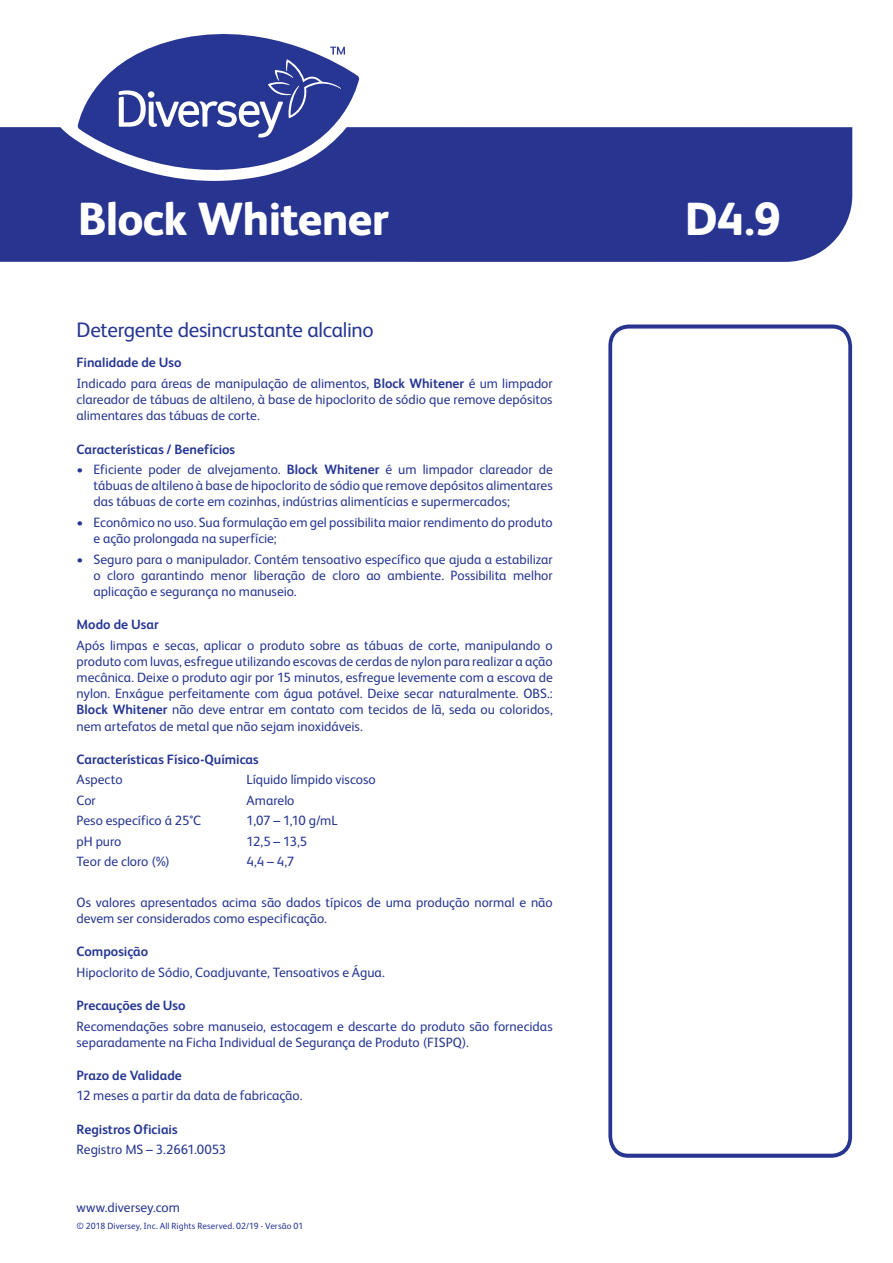
<style>
.page{position:relative;width:893px;height:1263px;background:#fff}
.page>*{position:absolute;margin:0;border:0;box-sizing:border-box;transform-origin:0 0}
.t1{font:800 46.5px "FS Albert Pro";letter-spacing:-.02em;color:#fff}
.Product_Description{font:21px "FS Albert Pro";letter-spacing:-.015em;color:#263692}
.Maintext{font:13.5px/16.2px "FS Albert Pro";color:#263692;text-align:justify}
.Subheads{font:700 13.5px "FS Albert Pro";color:#263692}
.t2{font:9px "FS Albert Pro";letter-spacing:.01em;color:#263692}
.s1{font-weight:700}
</style>
<div class="page">
<div style="left:0;top:127px;width:852px;height:135px;background:#273591"></div>
<svg style="left:608px;top:324px;width:244px;height:834px"></svg>
<svg style="left:58px;top:78px;width:316px;height:103px"></svg>
<svg style="left:78px;top:34px;width:281px;height:148px;fill:#273692"></svg>
<svg style="left:119px;top:47px;width:226px;height:91px;background:#4a58a4"></svg>
<p class="t1" style="left:78px;top:183px;width:313px">Block Whitener</p>
<p class="t1" style="left:685px;top:183px;width:97px">D4.9</p>
<p class="Product_Description" style="left:77px;top:315px;width:299px">Detergente desincrustante alcalino</p>
<p class="Subheads" style="left:77px;top:353px;width:107px">Finalidade de Uso</p>
<p class="Maintext" style="left:77px;top:374px;width:478px">Indicado para áreas de manipulação de alimentos, <span class="s1">Block Whitener</span> é um limpador clareador de tábuas de altileno, à base de hipoclorito de sódio que remove depósitos alimentares das tábuas de corte.</p>
<p class="Subheads" style="left:77px;top:439px;width:160px">Características / Benefícios</p>
<p class="Maintext" style="left:94px;top:460px;width:461px;text-indent:-17px">• Eficiente poder de alvejamento. <span class="s1">Block Whitener</span> é um limpador clareador de tábuas de altileno à base de hipoclorito de sódio que remove depósitos alimentares das tábuas de corte em cozinhas, indústrias alimentícias e supermercados;</p>
<p class="Maintext" style="left:94px;top:513px;width:461px;text-indent:-17px">• Econômico no uso. Sua formulação em gel possibilita maior rendimento do produto e ação prolongada na superfície;</p>
<p class="Maintext" style="left:94px;top:550px;width:461px;text-indent:-17px">• Seguro para o manipulador. Contém tensoativo específico que ajuda a estabilizar o cloro garantindo menor liberação de cloro ao ambiente. Possibilita melhor aplicação e segurança no manuseio.</p>
<p class="Subheads" style="left:77px;top:615px;width:84px">Modo de Usar</p>
<p class="Maintext" style="left:77px;top:636px;width:478px">Após limpas e secas, aplicar o produto sobre as tábuas de corte, manipulando o produto com luvas, esfregue utilizando escovas de cerdas de nylon para realizar a ação mecânica. Deixe o produto agir por 15 minutos, esfregue levemente com a escova de nylon. Enxágue perfeitamente com água potável. Deixe secar naturalmente. OBS.:<br><span class="s1">Block Whitener</span> não deve entrar em contato com tecidos de lã, seda ou coloridos, nem artefatos de metal que não sejam inoxidáveis.</p>
<p class="Subheads" style="left:77px;top:750px;width:184px">Características Físico-Químicas</p>
<p class="Maintext" style="left:77px;top:770px;width:48px">Aspecto</p>
<p class="Maintext" style="left:247px;top:770px;width:131px">Líquido límpido viscoso</p>
<p class="Maintext" style="left:77px;top:791px;width:21px">Cor</p>
<p class="Maintext" style="left:247px;top:791px;width:49px">Amarelo</p>
<p class="Maintext" style="left:77px;top:811px;width:126px">Peso específico á 25°C</p>
<p class="Maintext" style="left:247px;top:811px;width:92px">1,07 – 1,10 g/mL</p>
<p class="Maintext" style="left:77px;top:832px;width:46px">pH puro</p>
<p class="Maintext" style="left:247px;top:832px;width:62px">12,5 – 13,5</p>
<p class="Maintext" style="left:77px;top:852px;width:95px">Teor de cloro (%)</p>
<p class="Maintext" style="left:247px;top:852px;width:49px">4,4 – 4,7</p>
<p class="Maintext" style="left:77px;top:893px;width:478px">Os valores apresentados acima são dados típicos de uma produção normal e não devem ser considerados como especificação.</p>
<p class="Subheads" style="left:77px;top:942px;width:73px">Composição</p>
<p class="Maintext" style="left:77px;top:963px;width:310px">Hipoclorito de Sódio, Coadjuvante, Tensoativos e Água.</p>
<p class="Subheads" style="left:77px;top:996px;width:111px">Precauções de Uso</p>
<p class="Maintext" style="left:77px;top:1017px;width:478px">Recomendações sobre manuseio, estocagem e descarte do produto são fornecidas separadamente na Ficha Individual de Segurança de Produto (FISPQ).</p>
<p class="Subheads" style="left:77px;top:1066px;width:107px">Prazo de Validade</p>
<p class="Maintext" style="left:77px;top:1087px;width:227px">12 meses a partir da data de fabricação.</p>
<p class="Subheads" style="left:77px;top:1119px;width:103px">Registros Oficiais</p>
<p class="Maintext" style="left:77px;top:1140px;width:151px">Registro MS – 3.2661.0053</p>
<p class="Maintext" style="left:77px;top:1198px;width:105px">www.diversey.com</p>
<p class="t2" style="left:77px;top:1219px;width:228px">© 2018 Diversey, Inc. All Rights Reserved. 02/19 - Versão 01</p>
</div>
